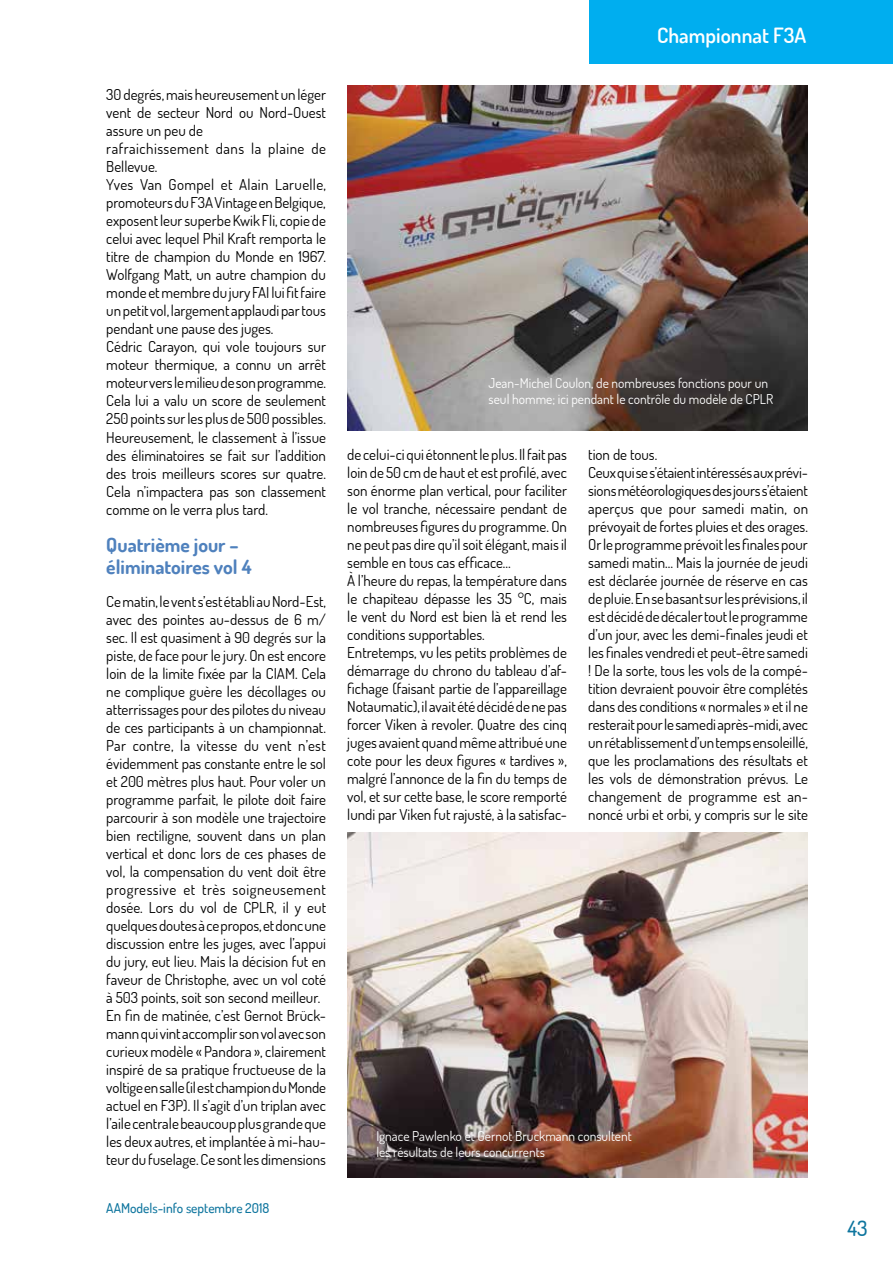
<style>
.page{position:relative;width:893px;height:1263px;background:#fff}
.page>*{position:absolute;margin:0;border:0;box-sizing:border-box;transform-origin:0 0}
.t1{font:600 21px "Dosis";color:#fff}
.t2{font:500 21px "Dosis";color:#0e759e}
.t3{font:700 19.5px/22.5px "Dosis";color:#4f81bd}
.t4{font:15px/18px "Dosis";color:#000}
.t5{font:13.5px/16.2px "Dosis";color:#fff}
.t6{font:500 13.5px "Dosis";color:#0e759e}
</style>
<div class="page">
<img style="left:347px;top:85px;width:461px;height:346px">
<img style="left:347px;top:832px;width:461px;height:346px">
<div style="left:590px;top:0;width:303px;height:63px;background:#00aeef"></div>
<p class="t4" style="left:106px;top:86px;width:221px">30 degrés, mais heureusement un léger vent de secteur Nord ou Nord-Ouest assure un peu de<br>rafraichissement dans la plaine de Bellevue.<br>Yves Van Gompel et Alain Laruelle, promoteurs du F3A Vintage en Belgique, exposent leur superbe Kwik Fli, copie de celui avec lequel Phil Kraft remporta le titre de champion du Monde en 1967.<br>Wolfgang Matt, un autre champion du monde et membre du jury FAI lui fit faire un petit vol, largement applaudi par tous pendant une pause des juges.<br>Cédric Carayon, qui vole toujours sur moteur thermique, a connu un arrêt moteur vers le milieu de son programme.<br>Cela lui a valu un score de seulement 250 points sur les plus de 500 possibles.<br>Heureusement, le classement à l’issue des éliminatoires se fait sur l’addition des trois meilleurs scores sur quatre.<br>Cela n’impactera pas son classement comme on le verra plus tard.</p>
<h2 class="t3" style="left:106px;top:533px;width:147px">Quatrième jour – éliminatoires vol 4</h2>
<p class="t4" style="left:106px;top:592px;width:221px">Ce matin, le vent s’est établi au Nord-Est, avec des pointes au-dessus de 6 m/ sec. Il est quasiment à 90 degrés sur la piste, de face pour le jury. On est encore loin de la limite fixée par la CIAM. Cela ne complique guère les décollages ou atterrissages pour des pilotes du niveau de ces participants à un championnat.<br>Par contre, la vitesse du vent n’est évidemment pas constante entre le sol et 200 mètres plus haut. Pour voler un programme parfait, le pilote doit faire parcourir à son modèle une trajectoire bien rectiligne, souvent dans un plan vertical et donc lors de ces phases de vol, la compensation du vent doit être progressive et très soigneusement dosée. Lors du vol de CPLR, il y eut quelques doutes à ce propos, et donc une discussion entre les juges, avec l’appui du jury, eut lieu. Mais la décision fut en faveur de Christophe, avec un vol coté à 503 points, soit son second meilleur.<br>En fin de matinée, c’est Gernot Brück&shy;mann qui vint accomplir son vol avec son curieux modèle « Pandora », clairement inspiré de sa pratique fructueuse de la voltige en salle (il est champion du Monde actuel en F3P). Il s’agit d’un triplan avec l’aile centrale beaucoup plus grande que les deux autres, et implantée à mi-hau&shy;teur du fuselage. Ce sont les dimensions</p>
<p class="t6" style="left:106px;top:1199px;width:165px">AAModels-info septembre 2018</p>
<h1 class="t1" style="left:657px;top:21px;width:151px">Championnat F3A</h1>
<p class="t5" style="left:489px;top:375px;width:286px">Jean-Michel Coulon, de nombreuses fonctions pour un seul homme; ici pendant le contrôle du modèle de CPLR</p>
<p class="t4" style="left:347px;top:445px;width:221px">de celui-ci qui étonnent le plus. Il fait pas loin de 50 cm de haut et est profilé, avec son énorme plan vertical, pour faciliter le vol tranche, nécessaire pendant de nombreuses figures du programme. On ne peut pas dire qu’il soit élégant, mais il semble en tous cas efficace…<br>À l’heure du repas, la température dans le chapiteau dépasse les 35 °C, mais le vent du Nord est bien là et rend les conditions supportables.<br>Entretemps, vu les petits problèmes de démarrage du chrono du tableau d’af&shy;fichage (faisant partie de l’appareillage Notaumatic), il avait été décidé de ne pas forcer Viken à revoler. Quatre des cinq juges avaient quand même attribué une cote pour les deux figures « tardives », malgré l’annonce de la fin du temps de vol, et sur cette base, le score remporté lundi par Viken fut rajusté, à la satisfac-</p>
<p class="t4" style="left:588px;top:445px;width:221px">tion de tous.<br>Ceux qui se s’étaient intéressés aux prévi&shy;sions météorologiques des jours s’étaient aperçus que pour samedi matin, on prévoyait de fortes pluies et des orages.<br>Or le programme prévoit les finales pour samedi matin… Mais la journée de jeudi est déclarée journée de réserve en cas de pluie. En se basant sur les prévisions, il est décidé de décaler tout le programme d’un jour, avec les demi-finales jeudi et les finales vendredi et peut-être samedi ! De la sorte, tous les vols de la compé&shy;tition devraient pouvoir être complétés dans des conditions « normales » et il ne resterait pour le samedi après-midi, avec un rétablissement d’un temps ensoleillé, que les proclamations des résultats et les vols de démonstration prévus. Le changement de programme est an&shy;noncé urbi et orbi, y compris sur le site</p>
<p class="t5" style="left:376px;top:1127px;width:257px">Ignace Pawlenko et Gernot Bruckmann consultent les résultats de leurs concurrents</p>
<h1 class="t2" style="left:847px;top:1214px;width:22px">43</h1>
</div>
